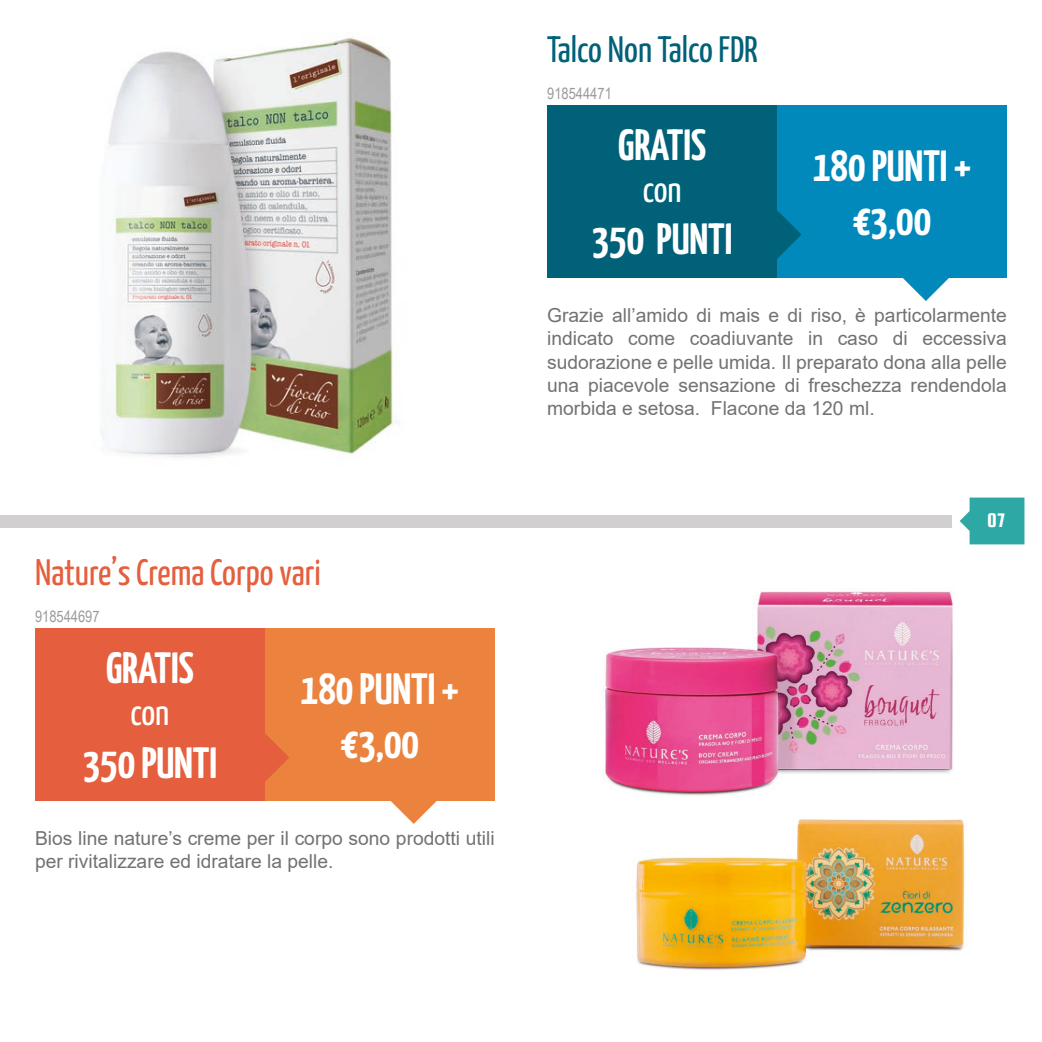
<style>
.page{position:relative;width:1042px;height:1042px;background:#fff}
.page>*{position:absolute;margin:0;border:0;box-sizing:border-box;transform-origin:0 0}
.t1{font:700 43.75px/54.2px "Yanone Kaffeesatz";color:#fff;text-align:center}
.t2{font:36.75px "Yanone Kaffeesatz";color:#e55f3e}
.t3{font:36.75px "Yanone Kaffeesatz";color:#006178}
.t4{font:36.75px "Yanone Kaffeesatz";letter-spacing:-.005em;color:#fff}
.t5{font:21px "Squada One";color:#fff}
.t6{font:19.25px/23.1px "Arial";color:#717271}
.t7{font:15.75px "Arial Narrow";color:#9a9b9a}
</style>
<div class="page">
<svg style="left:959px;top:497px;width:65px;height:47px;background:#4bb4b1"></svg>
<div style="left:0;top:515px;width:951px;height:12px;background:#d1cfcf"></div>
<div style="left:777px;top:105px;width:230px;height:173px;background:#0089ba"></div>
<svg style="left:903px;top:278px;width:46px;height:23px"></svg>
<div style="left:265px;top:628px;width:230px;height:173px;background:#eb833f"></div>
<div style="left:35px;top:628px;width:230px;height:173px;background:#e55f3e"></div>
<div style="left:547px;top:105px;width:230px;height:173px;background:#006178"></div>
<svg style="left:391px;top:801px;width:46px;height:23px"></svg>
<svg style="left:265px;top:733px;width:24px;height:49px"></svg>
<svg style="left:777px;top:210px;width:24px;height:49px"></svg>
<img style="left:605px;top:591px;width:362px;height:379px">
<img style="left:101px;top:37px;width:296px;height:421px">
<h2 class="t2" style="left:35px;top:546px;width:287px">Nature’s Crema Corpo vari</h2>
<p class="t7" style="left:35px;top:605px;width:66px">918544697</p>
<h1 class="t1" style="left:106px;top:638px;width:89px">GRATIS</h1>
<h2 class="t4" style="left:131px;top:686px;width:40px">con</h2>
<h1 class="t1" style="left:83px;top:732px;width:136px">350 PUNTI</h1>
<h1 class="t1" style="left:301px;top:658px;width:160px">180 PUNTI + €3,00</h1>
<p class="t6" style="left:35px;top:826px;width:461px">Bios line nature’s creme per il corpo sono prodotti utili per rivitalizzare ed idratare la pelle.</p>
<h2 class="t3" style="left:547px;top:23px;width:212px">Talco Non Talco FDR</h2>
<p class="t7" style="left:547px;top:82px;width:66px">918544471</p>
<h1 class="t1" style="left:618px;top:115px;width:89px">GRATIS</h1>
<h2 class="t4" style="left:643px;top:163px;width:40px">con</h2>
<h1 class="t1" style="left:592px;top:209px;width:142px">350 PUNTI</h1>
<h1 class="t1" style="left:813px;top:135px;width:160px">180 PUNTI + €3,00</h1>
<p class="t6" style="left:547px;top:304px;width:461px;text-align:justify">Grazie all’amido di mais e di riso, è particolarmente indicato come coadiuvante in caso di eccessiva sudorazione e pelle umida. Il preparato dona alla pelle una piacevole sensazione di freschezza rendendola morbida e setosa. Flacone da 120 ml.</p>
<p class="t5" style="left:987px;top:509px;width:20px">07</p>
</div>
